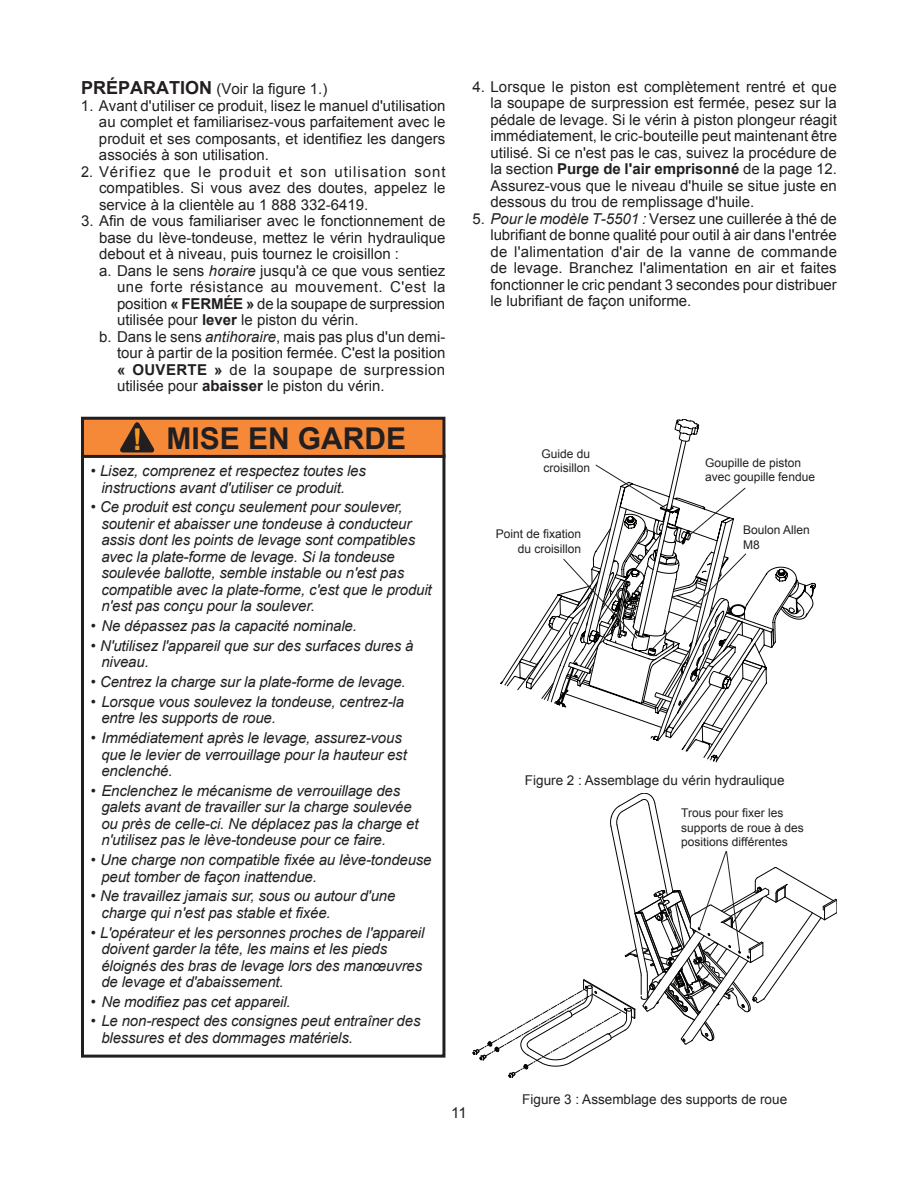
<style>
.page{position:relative;width:918px;height:1188px;background:#fff}
.page>*{position:absolute;margin:0;border:0;box-sizing:border-box;transform-origin:0 0}
.t1{font:700 30px "Arial";color:#231f20}
.t2{font:italic 15px/16.5px "Arial";letter-spacing:-.01em;color:#231f20}
.t3{font:15px/16.5px "Arial";color:#231f20;text-align:justify}
.t4{font:15px/16.5px "Arial";color:#231f20;text-align:justify;scale:.96 1}
.t5{font:15px "Arial";letter-spacing:.035em;color:#231f20}
.t6{font:15px "Arial";letter-spacing:.025em;color:#231f20}
.t7{font:13.5px "Arial";color:#231f20}
.t8{font:12px/14.4px "Arial";color:#231f20}
.s1{font-weight:700;font-size:18px}
.s2{font-style:italic}
.s3{font-weight:700}
.s4{color:#f7981d}
</style>
<div class="page">
<div style="left:81px;top:454px;width:364px;height:604px;border:3px solid #231f20"></div>
<div style="left:82px;top:418px;width:362px;height:38px;background:#f58938"></div>
<div style="left:81px;top:417px;width:364px;height:41px;border:3px solid #231f20"></div>
<svg style="left:120px;top:422px;width:35px;height:31px"></svg>
<svg style="left:473px;top:794px;width:364px;height:284px"></svg>
<svg style="left:797px;top:579px;width:19px;height:41px"></svg>
<svg style="left:674px;top:419px;width:26px;height:45px"></svg>
<svg style="left:514px;top:567px;width:283px;height:184px"></svg>
<svg style="left:549px;top:464px;width:238px;height:239px"></svg>
<p class="t3" style="left:81px;top:81px;width:248px"><span class="s1">PRÉPARATION</span> (Voir la figure 1.)</p>
<p class="t3" style="left:99px;top:97px;width:348px;text-indent:-18px">1. Avant d'utiliser ce produit, lisez le manuel d'utilisation au complet et familiarisez-vous parfaitement avec le produit et ses composants, et identifiez les dangers associés à son utilisation.</p>
<p class="t4" style="left:99px;top:163px;width:363px;text-indent:-18px">2. Vérifiez que le produit et son utilisation sont compatibles. Si vous avez des doutes, appelez le service à la clientèle au 1 888 332-6419.</p>
<p class="t3" style="left:81px;top:213px;width:366px">3. Afin de vous familiariser avec le fonctionnement de</p>
<p class="t3" style="left:99px;top:229px;width:348px">base du lève-tondeuse, mettez le vérin hydraulique</p>
<p class="t3" style="left:99px;top:246px;width:302px">debout et à niveau, puis tournez le croisillon :</p>
<p class="t3" style="left:99px;top:262px;width:348px">a. Dans le sens <span class="s2">horaire</span> jusqu'à ce que vous sentiez</p>
<p class="t5" style="left:117px;top:277px;width:330px">une forte résistance au mouvement. C'est la</p>
<p class="t3" style="left:117px;top:295px;width:330px">position <span class="s3">« FERMÉE »</span> de la soupape de surpression</p>
<p class="t3" style="left:117px;top:312px;width:243px">utilisée pour <span class="s3">lever</span> le piston du vérin.</p>
<p class="t3" style="left:99px;top:328px;width:348px">b. Dans le sens <span class="s2">antihoraire</span>, mais pas plus d'un demi-</p>
<p class="t3" style="left:117px;top:345px;width:330px">tour à partir de la position fermée. C'est la position</p>
<p class="t6" style="left:117px;top:360px;width:330px"><span class="s3">« OUVERTE »</span> de la soupape de surpression</p>
<p class="t3" style="left:117px;top:378px;width:269px">utilisée pour <span class="s3">abaisser</span> le piston du vérin.</p>
<h1 class="t1" style="left:132px;top:419px;width:275px"><span class="s4">!</span> MISE EN GARDE</h1>
<p class="t2" style="left:101px;top:463px;width:266px;text-indent:-10px">• Lisez, comprenez et respectez toutes les instructions avant d'utiliser ce produit.</p>
<p class="t2" style="left:101px;top:499px;width:332px;text-indent:-10px">• Ce produit est conçu seulement pour soulever, soutenir et abaisser une tondeuse à conducteur assis dont les points de levage sont compatibles avec la plate-forme de levage. Si la tondeuse soulevée ballotte, semble instable ou n'est pas compatible avec la plate-forme, c'est que le produit n'est pas conçu pour la soulever.</p>
<p class="t2" style="left:91px;top:618px;width:268px">• Ne dépassez pas la capacité nominale.</p>
<p class="t2" style="left:101px;top:638px;width:314px;text-indent:-10px">• N'utilisez l'appareil que sur des surfaces dures à niveau.</p>
<p class="t2" style="left:91px;top:674px;width:316px">• Centrez la charge sur la plate-forme de levage.</p>
<p class="t2" style="left:101px;top:694px;width:304px;text-indent:-10px">• Lorsque vous soulevez la tondeuse, centrez-la entre les supports de roue.</p>
<p class="t2" style="left:101px;top:730px;width:307px;text-indent:-10px">• Immédiatement après le levage, assurez-vous que le levier de verrouillage pour la hauteur est enclenché.</p>
<p class="t2" style="left:101px;top:782px;width:319px;text-indent:-10px">• Enclenchez le mécanisme de verrouillage des galets avant de travailler sur la charge soulevée ou près de celle-ci. Ne déplacez pas la charge et n'utilisez pas le lève-tondeuse pour ce faire.</p>
<p class="t2" style="left:101px;top:852px;width:332px;text-indent:-10px">• Une charge non compatible fixée au lève-tondeuse peut tomber de façon inattendue.</p>
<p class="t2" style="left:101px;top:888px;width:296px;text-indent:-10px">• Ne travaillez jamais sur, sous ou autour d'une charge qui n'est pas stable et fixée.</p>
<p class="t2" style="left:101px;top:924px;width:324px;text-indent:-10px">• L'opérateur et les personnes proches de l'appareil doivent garder la tête, les mains et les pieds éloignés des bras de levage lors des manœuvres de levage et d'abaissement.</p>
<p class="t2" style="left:91px;top:993px;width:201px">• Ne modifiez pas cet appareil.</p>
<p class="t2" style="left:101px;top:1013px;width:321px;text-indent:-10px">• Le non-respect des consignes peut entraîner des blessures et des dommages matériels.</p>
<p class="t3" style="left:490px;top:79px;width:348px;text-indent:-18px">4. Lorsque le piston est complètement rentré et que la soupape de surpression est fermée, pesez sur la pédale de levage. Si le vérin à piston plongeur réagit immédiatement, le cric-bouteille peut maintenant être utilisé. Si ce n'est pas le cas, suivez la procédure de la section <span class="s3">Purge de l'air emprisonné</span> de la page 12.<br>Assurez-vous que le niveau d'huile se situe juste en dessous du trou de remplissage d'huile.</p>
<p class="t3" style="left:490px;top:211px;width:348px;text-indent:-18px">5. <span class="s2">Pour le modèle T-5501 :</span> Versez une cuillerée à thé de lubrifiant de bonne qualité pour outil à air dans l'entrée de l'alimentation d'air de la vanne de commande de levage. Branchez l'alimentation en air et faites fonctionner le cric pendant 3 secondes pour distribuer le lubrifiant de façon uniforme.</p>
<p class="t8" style="left:542px;top:447px;width:50px">Guide du croisillon</p>
<p class="t8" style="left:496px;top:527px;width:87px;text-align:right">Point de fixation du croisillon</p>
<p class="t8" style="left:705px;top:456px;width:111px">Goupille de piston avec goupille fendue</p>
<p class="t8" style="left:743px;top:523px;width:68px">Boulon Allen<br>M8</p>
<p class="t7" style="left:525px;top:771px;width:261px">Figure 2 : Assemblage du vérin hydraulique</p>
<p class="t8" style="left:681px;top:806px;width:124px">Trous pour fixer les supports de roue à des positions différentes</p>
<p class="t3" style="left:451px;top:1105px;width:17px">11</p>
<p class="t7" style="left:522px;top:1090px;width:266px">Figure 3 : Assemblage des supports de roue</p>
</div>
